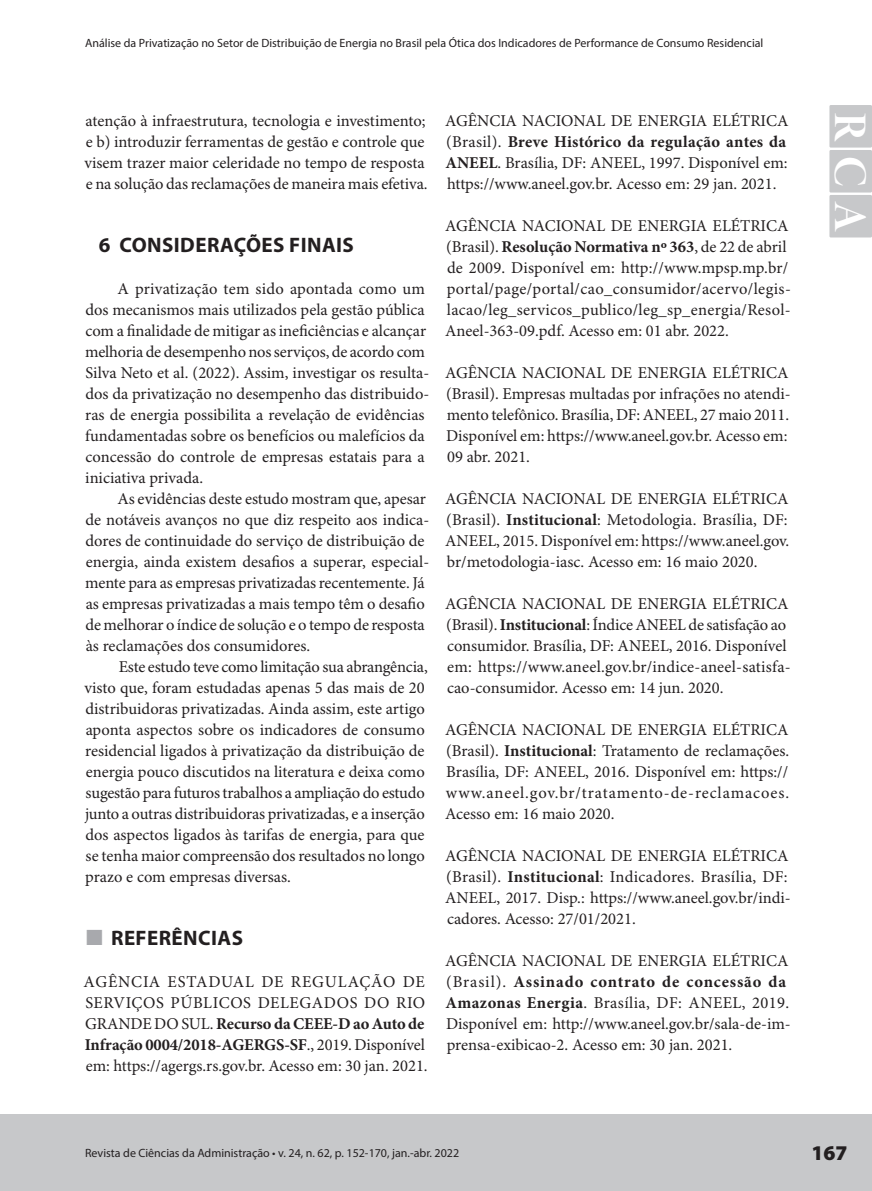
<style>
.page{position:relative;width:872px;height:1191px;background:#fff}
.page>*{position:absolute;margin:0;border:0;box-sizing:border-box;transform-origin:0 0}
.t1{font:46.8px "Minion Pro Bold Disp";color:#fff}
.t2{font:700 21px "Myriad Pro";letter-spacing:.02em;color:#231f20}
.t3{font:900 21px "Myriad Pro";color:#231f20}
.t4{font:16.5px/21px "Minion Pro";color:#231f20}
.t5{font:16.5px/21px "Minion Pro";letter-spacing:.025em;color:#231f20}
.t6{font:12px "Myriad Pro";color:#231f20}
.s1{font-weight:700}
</style>
<div class="page">
<div style="left:0;top:1114px;width:872px;height:77px;background:#c7c8ca"></div>
<div style="left:829px;top:105px;width:43px;height:43px;background:#c7c8ca"></div>
<div style="left:829px;top:150px;width:43px;height:42px;background:#c7c8ca"></div>
<div style="left:829px;top:195px;width:43px;height:42px;background:#c7c8ca"></div>
<p class="t6" style="left:85px;top:35px;width:680px">Análise da Privatização no Setor de Distribuição de Energia no Brasil pela Ótica dos Indicadores de Performance de Consumo Residencial</p>
<p class="t4" style="left:84px;top:111px;width:345px">atenção à infraestrutura, tecnologia e investimento; e b) introduzir ferramentas de gestão e controle que visem trazer maior celeridade no tempo de resposta e na solução das reclamações de maneira mais efetiva.</p>
<p class="t2" style="left:99px;top:231px;width:256px">6 CONSIDERAÇÕES FINAIS</p>
<p class="t4" style="left:85px;top:279px;width:346px;text-indent:32px">A privatização tem sido apontada como um dos mecanismos mais utilizados pela gestão pública com a finalidade de mitigar as ineficiências e alcançar melhoria de desempenho nos serviços, de acordo com Silva Neto et al. (2022). Assim, investigar os resulta&shy;dos da privatização no desempenho das distribuido&shy;ras de energia possibilita a revelação de evidências fundamentadas sobre os benefícios ou malefícios da concessão do controle de empresas estatais para a iniciativa privada.</p>
<p class="t4" style="left:85px;top:489px;width:346px;text-indent:32px">As evidências deste estudo mostram que, apesar de notáveis avanços no que diz respeito aos indica&shy;dores de continuidade do serviço de distribuição de energia, ainda existem desafios a superar, especial&shy;mente para as empresas privatizadas recentemente. Já as empresas privatizadas a mais tempo têm o desafio de melhorar o índice de solução e o tempo de resposta às reclamações dos consumidores.</p>
<p class="t4" style="left:84px;top:657px;width:345px;text-indent:34px">Este estudo teve como limitação sua abrangência, visto que, foram estudadas apenas 5 das mais de 20 distribuidoras privatizadas. Ainda assim, este artigo aponta aspectos sobre os indicadores de consumo residencial ligados à privatização da distribuição de energia pouco discutidos na literatura e deixa como sugestão para futuros trabalhos a ampliação do estudo junto a outras distribuidoras privatizadas, e a inserção dos aspectos ligados às tarifas de energia, para que se tenha maior compreensão dos resultados no longo prazo e com empresas diversas.</p>
<p class="t2" style="left:111px;top:924px;width:133px">REFERÊNCIAS</p>
<p class="t5" style="left:84px;top:972px;width:345px">AGÊNCIA ESTADUAL DE REGULAÇÃO DE SERVIÇOS PÚBLICOS DELEGADOS DO RIO GRANDE DO SUL. <span class="s1">Recurso da CEEE-D ao Auto de Infração 0004/2018-AGERGS-SF</span>., 2019. Disponível em: https://agergs.rs.gov.br. Acesso em: 30 jan. 2021.</p>
<p class="t4" style="left:445px;top:111px;width:345px">AGÊNCIA NACIONAL DE ENERGIA ELÉTRICA (Brasil). <span class="s1">Breve Histórico da regulação antes da ANEEL</span>. Brasília, DF: ANEEL, 1997. Disponível em: https://www.aneel.gov.br. Acesso em: 29 jan. 2021.</p>
<p class="t4" style="left:445px;top:216px;width:347px">AGÊNCIA NACIONAL DE ENERGIA ELÉTRICA (Brasil). <span class="s1">Resolução Normativa nº 363</span>, de 22 de abril de 2009. Disponível em: http://www.mpsp.mp.br/ portal/page/portal/cao_consumidor/acervo/legis&shy;lacao/leg_servicos_publico/leg_sp_energia/Resol-Aneel-363-09.pdf. Acesso em: 01 abr. 2022.</p>
<p class="t4" style="left:445px;top:363px;width:347px">AGÊNCIA NACIONAL DE ENERGIA ELÉTRICA (Brasil). Empresas multadas por infrações no atendi&shy;mento telefônico. Brasília, DF: ANEEL, 27 maio 2011.<br>Disponível em: https://www.aneel.gov.br. Acesso em:<br>09 abr. 2021.</p>
<p class="t4" style="left:445px;top:489px;width:346px;text-align:justify">AGÊNCIA NACIONAL DE ENERGIA ELÉTRICA (Brasil). <span class="s1">Institucional</span>: Metodologia. Brasília, DF:<br>ANEEL, 2015. Disponível em: https://www.aneel.gov. br/metodologia-iasc. Acesso em: 16 maio 2020.</p>
<p class="t4" style="left:445px;top:594px;width:347px">AGÊNCIA NACIONAL DE ENERGIA ELÉTRICA (Brasil). <span class="s1">Institucional</span>: Índice ANEEL de satisfação ao consumidor. Brasília, DF: ANEEL, 2016. Disponível em: https://www.aneel.gov.br/indice-aneel-satisfa&shy;cao-consumidor. Acesso em: 14 jun. 2020.</p>
<p class="t4" style="left:445px;top:720px;width:345px;text-align:justify">AGÊNCIA NACIONAL DE ENERGIA ELÉTRICA (Brasil). <span class="s1">Institucional</span>: Tratamento de reclamações.<br>Brasília, DF: ANEEL, 2016. Disponível em: https:// www.aneel.gov.br/tratamento-de-reclamacoes.<br>Acesso em: 16 maio 2020.</p>
<p class="t4" style="left:445px;top:846px;width:347px">AGÊNCIA NACIONAL DE ENERGIA ELÉTRICA (Brasil). <span class="s1">Institucional</span>: Indicadores. Brasília, DF:<br>ANEEL, 2017. Disp.: https://www.aneel.gov.br/indi&shy;cadores. Acesso: 27/01/2021.</p>
<p class="t4" style="left:445px;top:951px;width:347px">AGÊNCIA NACIONAL DE ENERGIA ELÉTRICA (Brasil). <span class="s1">Assinado contrato de concessão da Amazonas Energia</span>. Brasília, DF: ANEEL, 2019.<br>Disponível em: http://www.aneel.gov.br/sala-de-im&shy;prensa-exibicao-2. Acesso em: 30 jan. 2021.</p>
<h1 class="t1" style="left:878px;top:112px;width:121px;rotate:90deg">RCA</h1>
<p class="t6" style="left:85px;top:1145px;width:376px">Revista de Ciências da Administração • v. 24, n. 62, p. 152-170, jan.-abr. 2022</p>
<p class="t3" style="left:811px;top:1141px;width:38px">167</p>
</div>
